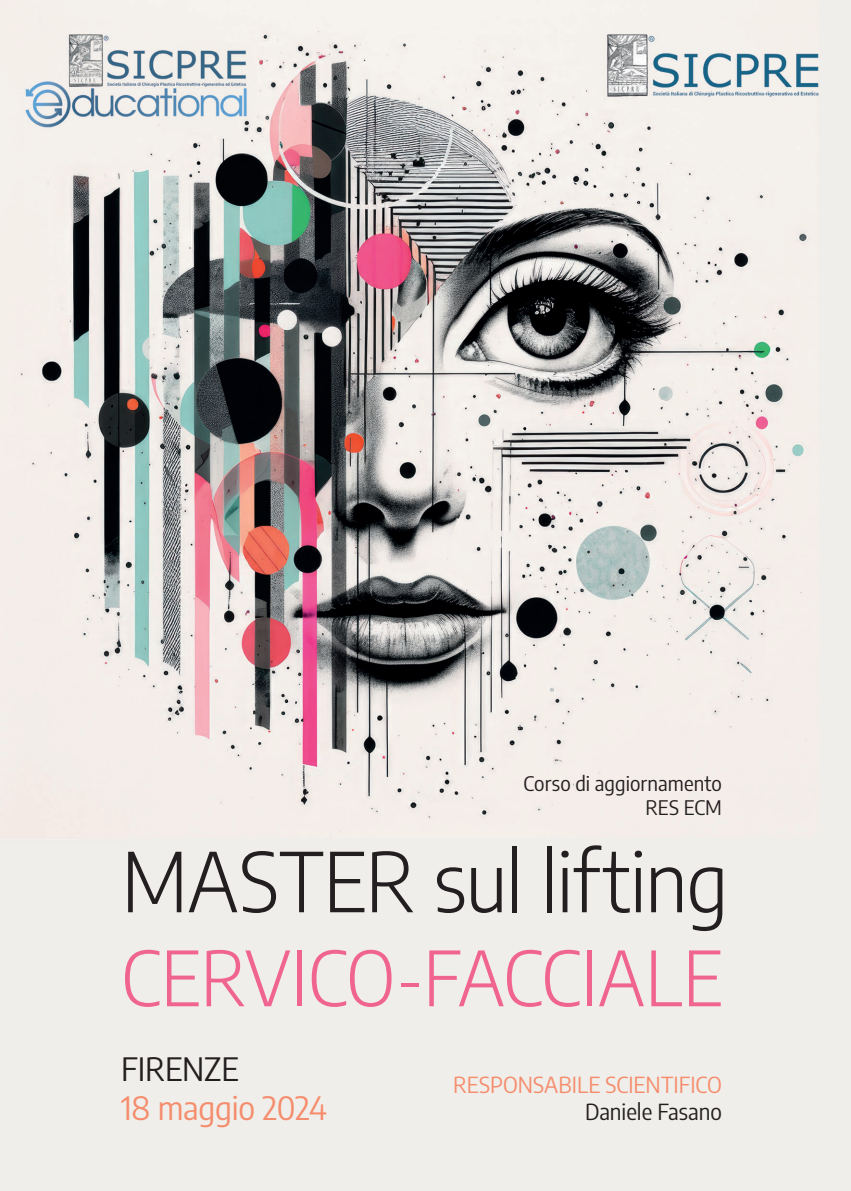
<style>
.page{position:relative;width:851px;height:1191px;background:#fff}
.page>*{position:absolute;margin:0;border:0;box-sizing:border-box;transform-origin:0 0}
.t1{font:300 semi-condensed 81.8px "Encode Sans";letter-spacing:-.01em;color:#231f20}
.t2{font:300 semi-condensed 75.4px "Encode Sans";letter-spacing:-.005em;color:#f06492}
.t3{font:semi-condensed 32.2px "Encode Sans";letter-spacing:-.01em;color:#f58d6d}
.t4{font:semi-condensed 32.2px "Encode Sans";letter-spacing:-.005em;color:#231f20}
.t5{font:semi-condensed 22.2px "Encode Sans";letter-spacing:.005em;color:#f58d6d}
.t6{font:semi-condensed 22.2px "Encode Sans";letter-spacing:-.005em;color:#231f20}
.t7{font:semi-condensed 20px "Encode Sans";letter-spacing:.005em;color:#231f20}
</style>
<div class="page">
<img style="left:0;top:0;width:850px;height:1190px">
<p class="t7" style="left:523px;top:769px;width:200px">Corso di aggiornamento</p>
<p class="t7" style="left:645px;top:793px;width:78px">RES ECM</p>
<p class="t1" style="left:121px;top:825px;width:608px">MASTER sul lifting</p>
<p class="t2" style="left:121px;top:926px;width:603px">CERVICO-FACCIALE</p>
<p class="t4" style="left:121px;top:1046px;width:119px">FIRENZE</p>
<p class="t3" style="left:121px;top:1085px;width:207px">18 maggio 2024</p>
<p class="t5" style="left:453px;top:1069px;width:270px">RESPONSABILE SCIENTIFICO</p>
<p class="t6" style="left:585px;top:1096px;width:138px">Daniele Fasano</p>
</div>
